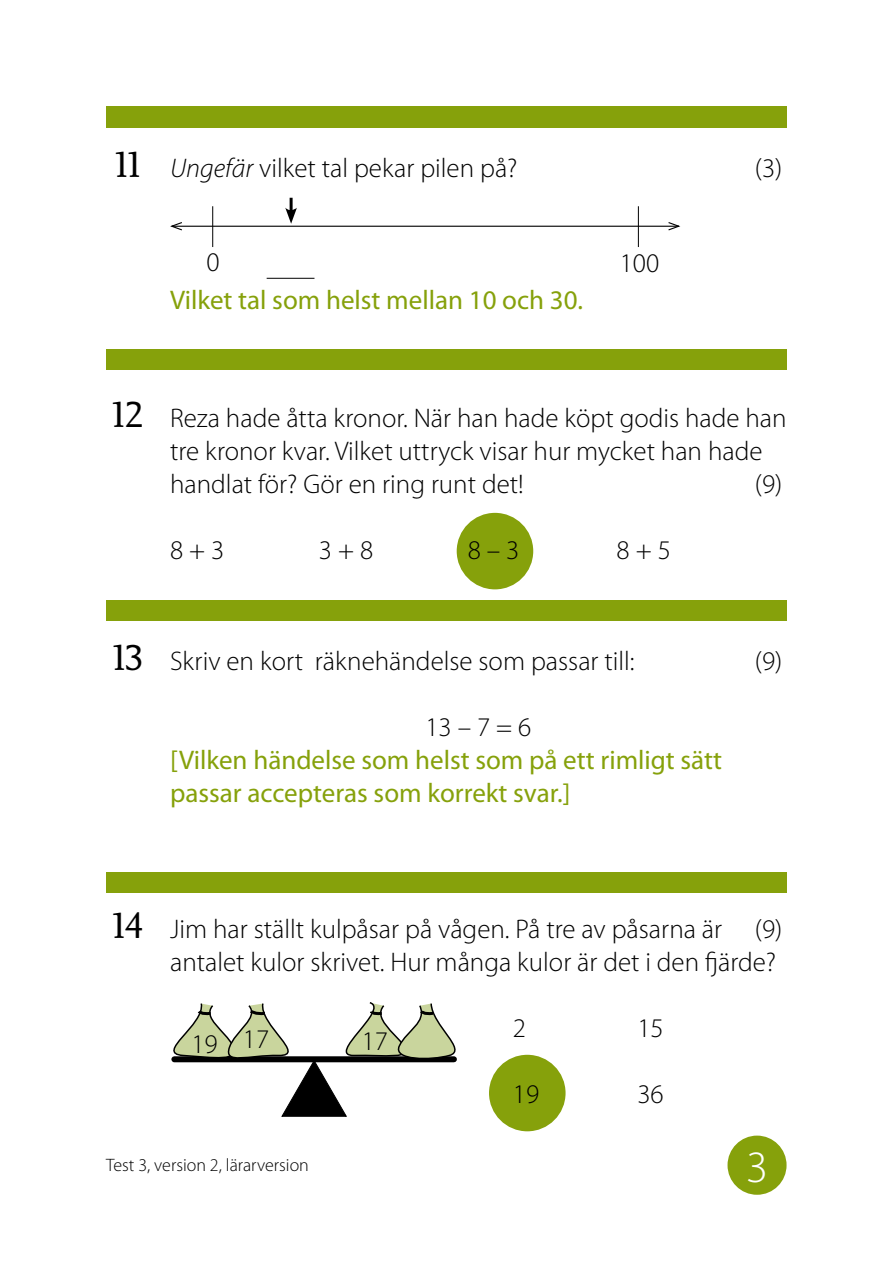
<style>
.page{position:relative;width:893px;height:1263px;background:#fff}
.page>*{position:absolute;margin:0;border:0;box-sizing:border-box;transform-origin:0 0}
.t1{font:300 45px "Myriad Pro";color:#fff}
.t2{font:300 27px/33px "Myriad Pro";color:#000;text-align:right}
.t3{font:27px/33px "Myriad Pro";color:#86a10b}
.t4{font:300 18px "Myriad Pro";color:#000}
.s1{font-family:"Berling Nova Text Pro";font-weight:400;font-size:36px}
.s2{font-style:italic}
</style>
<div class="page">
<div style="left:727px;top:1135px;width:60px;height:60px;background:#86a10b;border-radius:50%"></div>
<div style="left:106px;top:106px;width:681px;height:22px;background:#86a10b"></div>
<div style="left:457px;top:513px;width:76px;height:76px;background:#86a10b;border-radius:50%"></div>
<div style="left:489px;top:1055px;width:77px;height:76px;background:#86a10b;border-radius:50%"></div>
<div style="left:106px;top:349px;width:681px;height:21px;background:#86a10b"></div>
<div style="left:106px;top:600px;width:681px;height:20px;background:#86a10b"></div>
<div style="left:106px;top:872px;width:681px;height:21px;background:#86a10b"></div>
<svg style="left:171px;top:1002px;width:286px;height:115px"></svg>
<hr style="left:172px;top:226px;width:507px;height:1px;background:#000">
<svg style="left:170px;top:222px;width:13px;height:9px"></svg>
<svg style="left:667px;top:222px;width:14px;height:9px"></svg>
<hr style="left:212px;top:206px;width:1px;height:41px;background:#000">
<hr style="left:638px;top:206px;width:1px;height:41px;background:#000">
<hr style="left:290px;top:198px;width:3px;height:15px;background:#000">
<svg style="left:285px;top:208px;width:12px;height:16px"></svg>
<hr style="left:267px;top:278px;width:47px;height:1px;background:#000">
<p class="t2" style="left:115px;top:152px;width:404px"><span class="s1">11</span> <span class="s2">Ungefär</span> vilket tal pekar pilen på?</p>
<p class="t2" style="left:755px;top:152px;width:29px">(3)</p>
<p class="t2" style="left:207px;top:245px;width:15px">0</p>
<p class="t2" style="left:620px;top:247px;width:41px">100</p>
<p class="t3" style="left:170px;top:284px;width:415px">Vilket tal som helst mellan 10 och 30.</p>
<p class="t2" style="left:170px;top:402px;width:618px;text-align:left;text-indent:-58px"><span class="s1">12</span> Reza hade åtta kronor. När han hade köpt godis hade han tre kronor kvar. Vilket uttryck visar hur mycket han hade handlat för? Gör en ring runt det!</p>
<p class="t2" style="left:755px;top:468px;width:29px">(9)</p>
<p class="t2" style="left:170px;top:534px;width:56px">8 + 3</p>
<p class="t2" style="left:319px;top:534px;width:56px">3 + 8</p>
<p class="t2" style="left:468px;top:534px;width:53px">8 – 3</p>
<p class="t2" style="left:617px;top:534px;width:56px">8 + 5</p>
<p class="t2" style="left:112px;top:645px;width:524px"><span class="s1">13</span> Skriv en kort räknehändelse som passar till:</p>
<p class="t2" style="left:755px;top:645px;width:29px">(9)</p>
<p class="t2" style="left:425px;top:711px;width:107px">13 – 7 = 6</p>
<p class="t3" style="left:170px;top:744px;width:553px">[Vilken händelse som helst som på ett rimligt sätt passar accepteras som korrekt svar.]</p>
<p class="t2" style="left:112px;top:913px;width:672px"><span class="s1">14</span> Jim har ställt kulpåsar på vågen. På tre av påsarna är (9) antalet kulor skrivet. Hur många kulor är det i den fjärde?</p>
<p class="t2" style="left:191px;top:1025px;width:79px">19 17</p>
<p class="t2" style="left:362px;top:1025px;width:28px">17</p>
<p class="t2" style="left:513px;top:1012px;width:15px">2</p>
<p class="t2" style="left:637px;top:1012px;width:28px">15</p>
<p class="t2" style="left:513px;top:1078px;width:28px">19</p>
<p class="t2" style="left:637px;top:1078px;width:28px">36</p>
<p class="t4" style="left:106px;top:1154px;width:204px">Test 3, version 2, lärarversion</p>
<h1 class="t1" style="left:746px;top:1142px;width:23px">3</h1>
</div>
